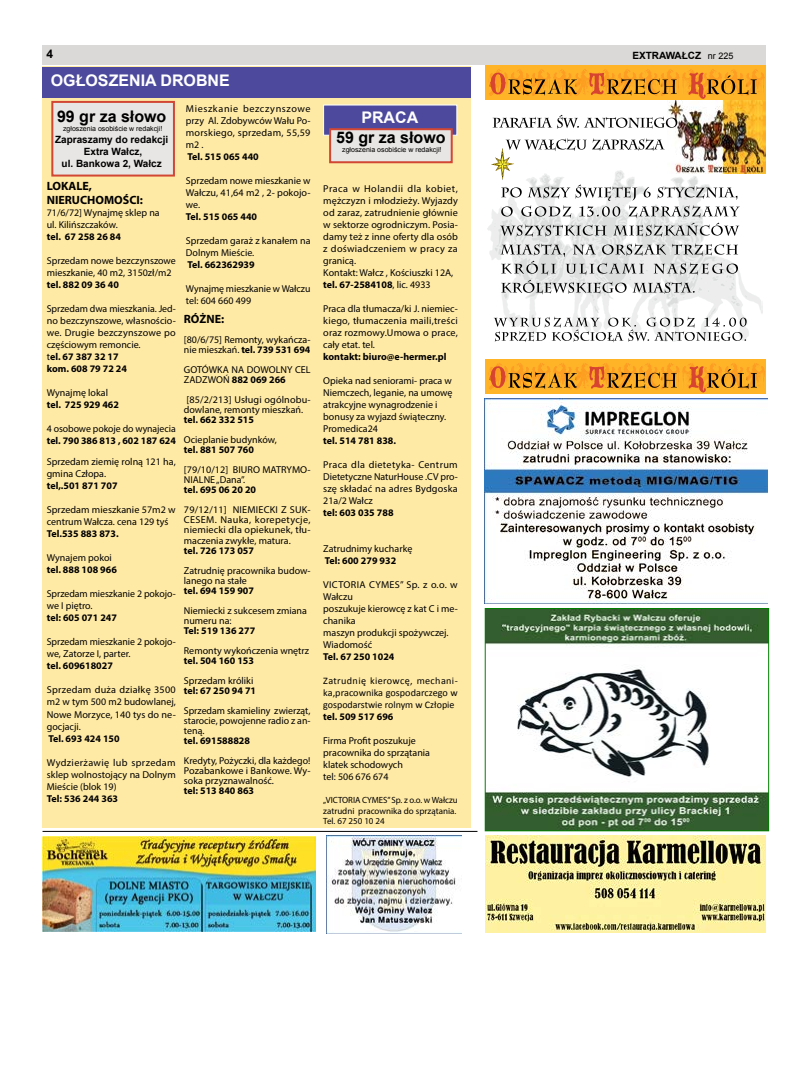
<style>
.page{position:relative;width:794px;height:1092px;background:#fff}
.page>*{position:absolute;margin:0;border:0;box-sizing:border-box;transform-origin:0 0}
.t1{font:700 16px "Arial";color:#000}
.t2{font:700 16px "Arial";color:#fff}
.t3{font:700 12px/14.4px "Myriad Pro";color:#000}
.t4{font:700 12px "Arial";color:#000}
.t5{font:10px/12px "Myriad Pro";color:#000}
.t6{font:700 10px "Myriad Pro";color:#000}
.t7{font:10px/12px "Calibri";color:#000;text-align:justify}
.t8{font:700 10px/12px "Arial";color:#000;text-align:center}
.t9{font:9px/10.8px "Myriad Pro";color:#000}
.t10{font:7px "Arial";color:#000}
.s1{font-weight:400;font-size:9px}
.s2{font-weight:700}
</style>
<div class="page">
<div style="left:43px;top:45px;width:722px;height:19px;background:#dbd9d7"></div>
<div style="left:43px;top:66px;width:428px;height:761px;background:#ffeaa5"></div>
<div style="left:43px;top:68px;width:428px;height:30px;background:#4d4a9d"></div>
<div style="left:52px;top:102px;width:122px;height:73px;background:#e8e6e4"></div>
<div style="left:51px;top:101px;width:124px;height:75px;border:2px solid #d14733"></div>
<div style="left:323px;top:104px;width:134px;height:32px;background:#4d4a9d;border:1px solid #fff"></div>
<div style="left:330px;top:129px;width:122px;height:33px;background:#e8e6e4"></div>
<div style="left:329px;top:128px;width:124px;height:35px;border:2px solid #d14733"></div>
<hr style="left:43px;top:831px;width:434px;height:1px;background:#000">
<img style="left:43px;top:836px;width:273px;height:95px">
<img style="left:485px;top:835px;width:280px;height:97px">
<img style="left:326px;top:835px;width:136px;height:98px">
<img style="left:487px;top:610px;width:280px;height:219px">
<div style="left:485px;top:608px;width:284px;height:223px;border:1px solid #008000"></div>
<img style="left:487px;top:173px;width:276px;height:168px">
<img style="left:667px;top:100px;width:99px;height:73px">
<div style="left:486px;top:66px;width:280px;height:34px;background:#ffb327"></div>
<svg style="left:489px;top:69px;width:276px;height:30px"></svg>
<svg style="left:494px;top:317px;width:252px;height:25px"></svg>
<svg style="left:491px;top:115px;width:248px;height:179px"></svg>
<div style="left:486px;top:359px;width:280px;height:34px;background:#ffb327"></div>
<svg style="left:489px;top:363px;width:276px;height:29px"></svg>
<img style="left:484px;top:398px;width:283px;height:206px">
<p class="t4" style="left:46px;top:46px;width:8px">4</p>
<p class="t8" style="left:632px;top:50px;width:103px">EXTRAWAŁCZ <span class="s1">nr 225</span></p>
<h1 class="t2" style="left:51px;top:70px;width:180px">OGŁOSZENIA DROBNE</h1>
<h1 class="t1" style="left:57px;top:106px;width:111px">99 gr za słowo</h1>
<p class="t10" style="left:63px;top:124px;width:101px">zgłoszenia osobiście w redakcji!</p>
<p class="t8" style="left:55px;top:133px;width:115px">Zapraszamy do redakcji<br>Extra Wałcz,<br>ul. Bankowa 2, Wałcz</p>
<p class="t5" style="left:186px;top:102px;width:126px;text-align:justify">Mieszkanie bezczynszowe przy Al. Zdobywców Wału Po&shy;morskiego, sprzedam, 55,59 m2 .</p>
<p class="t6" style="left:187px;top:150px;width:73px">Tel. 515 065 440</p>
<p class="t5" style="left:186px;top:174px;width:126px;text-align:justify">Sprzedam nowe mieszkanie w Wałczu, 41,64 m2 , 2- pokojo&shy;we.</p>
<p class="t6" style="left:186px;top:210px;width:73px">Tel. 515 065 440</p>
<p class="t5" style="left:186px;top:234px;width:126px">Sprzedam garaż z kanałem na<br>Dolnym Mieście.</p>
<p class="t6" style="left:187px;top:258px;width:69px">Tel. 662362939</p>
<p class="t5" style="left:186px;top:282px;width:126px">Wynajmę mieszkanie w Wałczu tel: 604 660 499</p>
<h1 class="t2" style="left:361px;top:107px;width:58px">PRACA</h1>
<h1 class="t1" style="left:336px;top:127px;width:111px">59 gr za słowo</h1>
<p class="t10" style="left:342px;top:145px;width:101px">zgłoszenia osobiście w redakcji!</p>
<p class="t3" style="left:47px;top:178px;width:98px">LOKALE,<br>NIERUCHOMOŚCI:</p>
<p class="t5" style="left:47px;top:207px;width:114px">71/6/72] Wynajmę sklep na ul. Kilińszczaków.</p>
<p class="t6" style="left:47px;top:230px;width:76px">tel. 67 258 26 84</p>
<p class="t5" style="left:47px;top:255px;width:131px">Sprzedam nowe bezczynszowe mieszkanie, 40 m2, 3150zł/m2</p>
<p class="t6" style="left:47px;top:278px;width:74px">tel. 882 09 36 40</p>
<p class="t5" style="left:47px;top:303px;width:130px">Sprzedam dwa mieszkania. Jed&shy;no bezczynszowe, własnościo&shy;we. Drugie bezczynszowe po częściowym remoncie.<br>t<span class="s2">el. 67 387 32 17<br>kom. 608 79 72 24</span></p>
<p class="t5" style="left:47px;top:387px;width:63px">Wynajmę lokal</p>
<p class="t6" style="left:47px;top:398px;width:74px">tel. 725 929 462</p>
<p class="t5" style="left:47px;top:423px;width:130px">4 osobowe pokoje do wynajecia</p>
<p class="t6" style="left:47px;top:434px;width:131px">tel. 790 386 813 , 602 187 624</p>
<p class="t5" style="left:47px;top:456px;width:131px">Sprzedam ziemię rolną 121 ha, gmina Człopa.</p>
<p class="t6" style="left:47px;top:479px;width:72px">tel,.501 871 707</p>
<p class="t5" style="left:47px;top:504px;width:130px">Sprzedam mieszkanie 57m2 w centrum Wałcza. cena 129 tyś</p>
<p class="t6" style="left:47px;top:527px;width:73px">Tel.535 883 873.</p>
<p class="t5" style="left:47px;top:552px;width:67px">Wynajem pokoi</p>
<p class="t6" style="left:47px;top:563px;width:72px">tel. 888 108 966</p>
<p class="t5" style="left:47px;top:588px;width:130px">Sprzedam mieszkanie 2 pokojo&shy;we I piętro.</p>
<p class="t6" style="left:47px;top:611px;width:72px">tel: 605 071 247</p>
<p class="t5" style="left:47px;top:636px;width:130px">Sprzedam mieszkanie 2 pokojo&shy;we, Zatorze I, parter.</p>
<p class="t6" style="left:47px;top:659px;width:68px">tel. 609618027</p>
<p class="t5" style="left:47px;top:684px;width:130px;text-align:justify">Sprzedam duża działkę 3500 m2 w tym 500 m2 budowlanej, Nowe Morzyce, 140 tys do ne&shy;gocjacji.</p>
<p class="t6" style="left:48px;top:731px;width:73px">Tel. 693 424 150</p>
<p class="t5" style="left:47px;top:756px;width:131px;text-align:justify">Wydzierżawię lub sprzedam sklep wolnostojący na Dolnym Mieście (blok 19)</p>
<p class="t6" style="left:47px;top:791px;width:73px">Tel: 536 244 363</p>
<p class="t5" style="left:323px;top:182px;width:136px">Praca w Holandii dla kobiet, mężczyzn i młodzieży. Wyjazdy od zaraz, zatrudnienie głównie w sektorze ogrodniczym. Posia&shy;damy też z inne oferty dla osób z doświadczeniem w pracy za granicą.<br>Kontakt: Wałcz , Kościuszki 12A, <span class="s2">tel. 67-2584108</span>, lic. 4933</p>
<p class="t5" style="left:323px;top:302px;width:136px;text-align:justify">Praca dla tłumacza/ki J. niemiec&shy;kiego, tłumaczenia maili,treści oraz rozmowy.Umowa o prace, cały etat. tel.</p>
<p class="t6" style="left:323px;top:350px;width:125px">kontakt: biuro@e-hermer.pl</p>
<p class="t5" style="left:323px;top:374px;width:131px">Opieka nad seniorami- praca w<br>Niemczech, leganie, na umowę atrakcyjne wynagrodzenie i bonusy za wyjazd świąteczny.<br>Promedica24</p>
<p class="t6" style="left:323px;top:434px;width:74px">tel. 514 781 838.</p>
<p class="t5" style="left:323px;top:458px;width:136px;text-align:justify">Praca dla dietetyka- Centrum Dietetyczne NaturHouse .CV pro&shy;szę składać na adres Bydgoska 21a/2 Wałcz</p>
<p class="t6" style="left:323px;top:506px;width:72px">tel: 603 035 788</p>
<p class="t5" style="left:323px;top:542px;width:91px">Zatrudnimy kucharkę</p>
<p class="t6" style="left:325px;top:554px;width:73px">Tel: 600 279 932</p>
<p class="t5" style="left:323px;top:578px;width:136px">VICTORIA CYMES” Sp. z o.o. w<br>Wałczu<br>poszukuje kierowcę z kat C i me&shy;chanika<br>maszyn produkcji spożywczej.<br>Wiadomość</p>
<p class="t6" style="left:323px;top:650px;width:73px">Tel. 67 250 1024</p>
<p class="t7" style="left:323px;top:674px;width:136px">Zatrudnię kierowcę, mechani&shy;ka,pracownika gospodarczego w gospodarstwie rolnym w Człopie</p>
<p class="t6" style="left:323px;top:710px;width:72px">tel. 509 517 696</p>
<p class="t5" style="left:323px;top:734px;width:108px">Firma Profit poszukuje pracownika do sprzątania klatek schodowych<br>tel: 506 676 674</p>
<p class="t9" style="left:323px;top:794px;width:136px">„VICTORIA CYMES” Sp. z o.o. w Wałczu zatrudni pracownika do sprzątania.<br>Tel. 67 250 10 24</p>
<p class="t3" style="left:184px;top:312px;width:42px">RÓŻNE:</p>
<p class="t5" style="left:184px;top:335px;width:128px;line-height:10px">[80/6/75] Remonty, wykańcza&shy;nie mieszkań. <span class="s2">tel. 739 531 694</span></p>
<p class="t5" style="left:184px;top:365px;width:128px;line-height:10px">GOTÓWKA NA DOWOLNY CEL<br>ZADZWOŃ <span class="s2">882 069 266</span></p>
<p class="t5" style="left:184px;top:395px;width:128px;line-height:10px">[85/2/213] Usługi ogólnobu&shy;dowlane, remonty mieszkań.</p>
<p class="t6" style="left:184px;top:413px;width:72px">tel. 662 332 515</p>
<p class="t5" style="left:184px;top:434px;width:94px">Ocieplanie budynków,</p>
<p class="t6" style="left:184px;top:443px;width:72px">tel. 881 507 760</p>
<p class="t5" style="left:184px;top:465px;width:128px;line-height:10px">[79/10/12] BIURO MATRYMO-<br>NIALNE „Dana”.</p>
<p class="t6" style="left:184px;top:483px;width:74px">tel. 695 06 20 20</p>
<p class="t5" style="left:184px;top:505px;width:128px;line-height:10px;text-align:justify">79/12/11] NIEMIECKI Z SUK-CESEM. Nauka, korepetycje, niemiecki dla opiekunek, tłu&shy;maczenia zwykłe, matura.</p>
<p class="t6" style="left:184px;top:543px;width:72px">tel. 726 173 057</p>
<p class="t5" style="left:184px;top:565px;width:128px;line-height:10px">Zatrudnię pracownika budow&shy;lanego na stałe</p>
<p class="t6" style="left:184px;top:583px;width:72px">tel. 694 159 907</p>
<p class="t5" style="left:184px;top:605px;width:125px;line-height:10px">Niemiecki z sukcesem zmiana numeru na:</p>
<p class="t6" style="left:184px;top:623px;width:73px">Tel: 519 136 277</p>
<p class="t5" style="left:184px;top:644px;width:127px">Remonty wykończenia wnętrz</p>
<p class="t6" style="left:184px;top:653px;width:72px">tel. 504 160 153</p>
<p class="t5" style="left:184px;top:674px;width:71px">Sprzedam króliki</p>
<p class="t6" style="left:184px;top:683px;width:74px">tel: 67 250 94 71</p>
<p class="t5" style="left:184px;top:705px;width:128px;line-height:10px;text-align:justify">Sprzedam skamieliny zwierząt, starocie, powojenne radio z an&shy;teną.</p>
<p class="t6" style="left:184px;top:733px;width:68px">tel. 691588828</p>
<p class="t5" style="left:184px;top:755px;width:128px;line-height:10px;text-align:justify">Kredyty, Pożyczki, dla każdego!<br>Pozabankowe i Bankowe. Wy&shy;soka przyznawalność.</p>
<p class="t6" style="left:184px;top:783px;width:72px">tel: 513 840 863</p>
</div>
